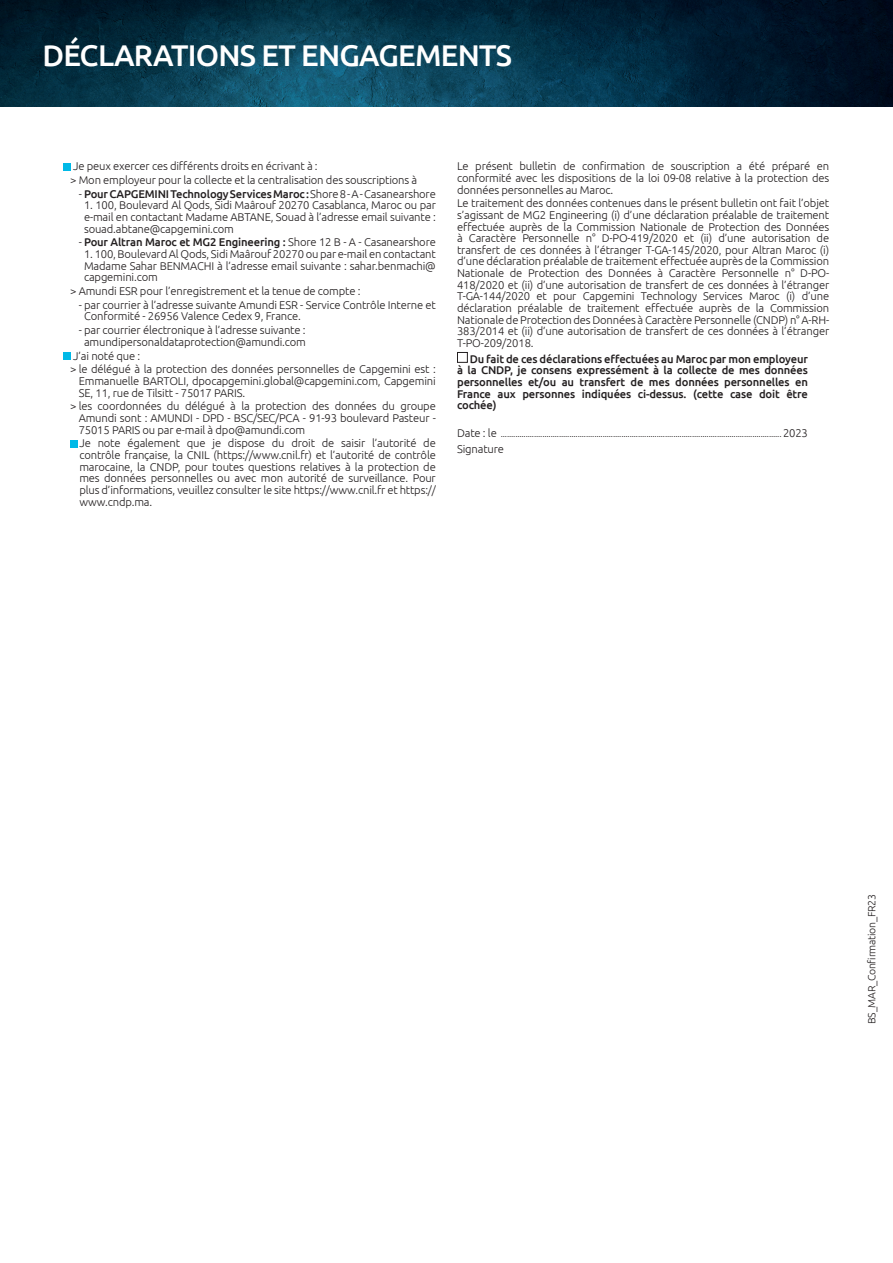
<style>
.page{position:relative;width:893px;height:1263px;background:#fff}
.page>*{position:absolute;margin:0;border:0;box-sizing:border-box;transform-origin:0 0}
.t1{font:500 30px "Ubuntu";letter-spacing:-.025em;color:#fff}
.t2{font:300 11.25px/11.7px "Ubuntu";letter-spacing:-.015em;color:#231f20;text-align:justify}
.t3{font:500 11.25px/11.7px "Ubuntu";letter-spacing:-.015em;color:#231f20;text-align:justify}
.t4{font:300 10.5px "Ubuntu";letter-spacing:-.025em;color:#231f20}
.s1{font-weight:300}
</style>
<div class="page">
<img style="left:0;top:0;width:893px;height:106px">
<div style="left:64px;top:163px;width:7px;height:7px;background:#00b9e7"></div>
<div style="left:64px;top:353px;width:7px;height:7px;background:#00b9e7"></div>
<div style="left:70px;top:440px;width:7px;height:7px;background:#00b9e7"></div>
<div style="left:457px;top:352px;width:11px;height:11px;border:1px solid #231f20"></div>
<p class="t1" style="left:43px;top:36px;width:471px">DÉCLARATIONS ET ENGAGEMENTS</p>
<p class="t2" style="left:73px;top:160px;width:246px">Je peux exercer ces différents droits en écrivant à :</p>
<p class="t2" style="left:70px;top:174px;width:349px">&gt; Mon employeur pour la collecte et la centralisation des souscriptions à</p>
<p class="t3" style="left:79px;top:188px;width:359px"><span class="s1">-</span> Pour CAPGEMINI Technology Services Maroc : <span class="s1">Shore 8 - A - Casanearshore</span></p>
<p class="t2" style="left:84px;top:199px;width:353px">1. 100, Boulevard Al Qods, Sidi Maârouf 20270 Casablanca, Maroc ou par e-mail en contactant Madame ABTANE, Souad à l’adresse email suivante : souad.abtane@capgemini.com</p>
<p class="t3" style="left:79px;top:236px;width:359px"><span class="s1">-</span> Pour Altran Maroc et MG2 Engineering : <span class="s1">Shore 12 B - A - Casanearshore</span></p>
<p class="t2" style="left:84px;top:248px;width:353px">1. 100, Boulevard Al Qods, Sidi Maârouf 20270 ou par e-mail en contactant Madame Sahar BENMACHI à l’adresse email suivante : sahar.benmachi@ capgemini.com</p>
<p class="t2" style="left:70px;top:285px;width:292px">&gt; Amundi ESR pour l’enregistrement et la tenue de compte :</p>
<p class="t2" style="left:84px;top:299px;width:353px;text-indent:-5px">- par courrier à l’adresse suivante Amundi ESR - Service Contrôle Interne et<br>Conformité - 26956 Valence Cedex 9, France.</p>
<p class="t2" style="left:79px;top:324px;width:229px;text-align:center">- par courrier électronique à l’adresse suivante : amundipersonaldataprotection@amundi.com</p>
<p class="t2" style="left:73px;top:349px;width:69px">J’ai noté que :</p>
<p class="t2" style="left:79px;top:363px;width:359px;text-indent:-9px">&gt; le délégué à la protection des données personnelles de Capgemini est :<br>Emmanuelle BARTOLI, dpocapgemini.global@capgemini.com, Capgemini SE, 11, rue de Tilsitt - 75017 PARIS.</p>
<p class="t2" style="left:79px;top:400px;width:359px;text-indent:-9px">&gt; les coordonnées du délégué à la protection des données du groupe Amundi sont : AMUNDI - DPD - BSC/SEC/PCA - 91-93 boulevard Pasteur - 75015 PARIS ou par e-mail à dpo@amundi.com</p>
<p class="t2" style="left:79px;top:437px;width:358px">Je note également que je dispose du droit de saisir l’autorité de contrôle française, la CNIL (https://www.cnil.fr) et l’autorité de contrôle marocaine, la CNDP, pour toutes questions relatives à la protection de mes données personnelles ou avec mon autorité de surveillance. Pour plus d’informations, veuillez consulter le site https://www.cnil.fr et https:// www.cndp.ma.</p>
<p class="t2" style="left:457px;top:160px;width:374px">Le présent bulletin de confirmation de souscription a été préparé en conformité avec les dispositions de la loi 09-08 relative à la protection des données personnelles au Maroc.</p>
<p class="t2" style="left:457px;top:197px;width:374px">Le traitement des données contenues dans le présent bulletin ont fait l’objet s’agissant de MG2 Engineering (i) d’une déclaration préalable de traitement effectuée auprès de la Commission Nationale de Protection des Données à Caractère Personnelle n° D-PO-419/2020 et (ii) d’une autorisation de transfert de ces données à l’étranger T-GA-145/2020, pour Altran Maroc (i) d’une déclaration préalable de traitement effectuée auprès de la Commission Nationale de Protection des Données à Caractère Personnelle n° D-PO-418/2020 et (ii) d’une autorisation de transfert de ces données à l’étranger T-GA-144/2020 et pour Capgemini Technology Services Maroc (i) d’une déclaration préalable de traitement effectuée auprès de la Commission Nationale de Protection des Données à Caractère Personnelle (CNDP) n° A-RH-383/2014 et (ii) d’une autorisation de transfert de ces données à l’étranger T-PO-209/2018.</p>
<p class="t3" style="left:457px;top:352px;width:352px;text-indent:13px">Du fait de ces déclarations effectuées au Maroc par mon employeur à la CNDP, je consens expressément à la collecte de mes données personnelles et/ou au transfert de mes données personnelles en France aux personnes indiquées ci-dessus. (cette case doit être cochée)</p>
<p class="t2" style="left:457px;top:427px;width:41px">Date : le</p>
<p class="t2" style="left:783px;top:427px;width:26px">2023</p>
<p class="t2" style="left:457px;top:442px;width:48px">Signature</p>
<p class="t4" style="left:865px;top:1024px;width:131px;rotate:-90deg">BS_MAR_Confirmation_FR23</p>
</div>
